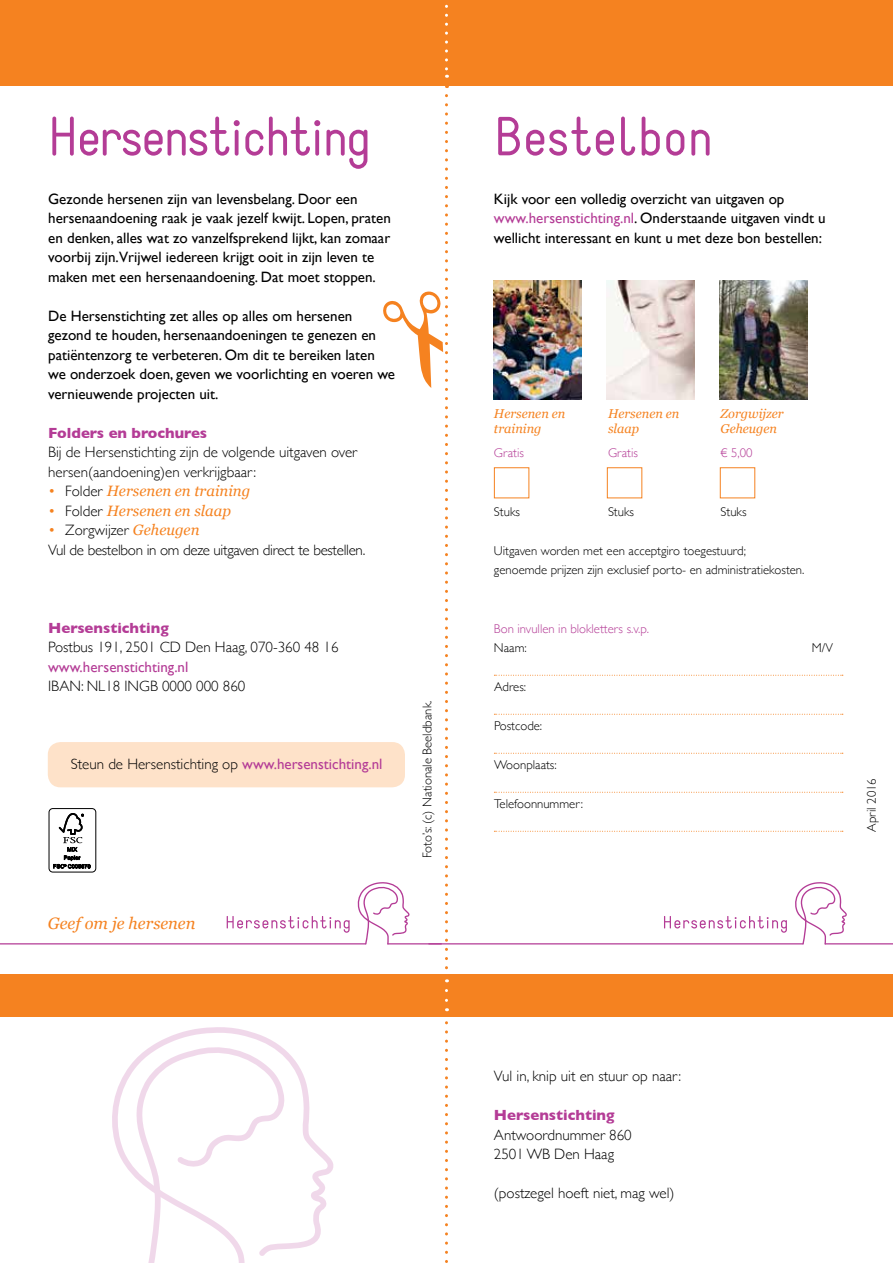
<style>
.page{position:relative;width:893px;height:1263px;background:#fff}
.page>*{position:absolute;margin:0;border:0;box-sizing:border-box;transform-origin:0 0}
.t1{font:54px "Static";letter-spacing:-.03em;color:#b43c96}
.t2{font:54px "Static";color:#b43c96}
.t3{font:italic 16.5px "Georgia";color:#f58220}
.t4{font:15px/19.5px "Gill Sans";color:#000}
.t5{font:300 15px/19.5px "Gill Sans";color:#000}
.t6{font:300 15px/19.5px "Gill Sans";letter-spacing:-.02em;color:#000}
.t7{font:700 15px "Gill Sans";color:#b43c96}
.t8{font:italic 15px "Georgia";color:#f58220}
.t9{font:15px "Gill Sans";color:#b43c96}
.t10{font:300 12.75px/19.5px "Gill Sans";color:#000}
.t11{font:italic 12.75px "Georgia";color:#f58220}
.t12{font:300 12.75px "Gill Sans";color:#b43c96}
.s1{font-family:"Gill Sans";font-weight:300;font-style:normal}
.s2{font-family:"Gill Sans";font-weight:300;font-style:normal;color:#000}
.s3{color:#f58220}
.s4{font-family:"Georgia";font-weight:400;font-style:italic;color:#f58220}
.s5{font-weight:400;color:#b43c96}
.s6{color:#b43c96}
</style>
<div class="page">
<svg style="left:664px;top:916px;width:123px;height:17px"></svg>
<svg style="left:795px;top:882px;width:52px;height:62px"></svg>
<hr style="left:429px;top:943px;width:374px;height:1px;background:#b43c96">
<hr style="left:825px;top:943px;width:68px;height:1px;background:#b43c96">
<div style="left:494px;top:467px;width:35px;height:31px;background:#fff;border:1px solid #f58220"></div>
<div style="left:607px;top:467px;width:35px;height:31px;background:#fff;border:1px solid #f58220"></div>
<div style="left:720px;top:467px;width:35px;height:31px;background:#fff;border:1px solid #f58220"></div>
<img style="left:494px;top:280px;width:87px;height:119px">
<img style="left:607px;top:280px;width:87px;height:119px">
<img style="left:720px;top:280px;width:87px;height:119px">
<svg style="left:494px;top:675px;width:349px;height:1px"></svg>
<svg style="left:494px;top:714px;width:349px;height:1px"></svg>
<svg style="left:494px;top:753px;width:349px;height:1px"></svg>
<svg style="left:494px;top:792px;width:349px;height:1px"></svg>
<svg style="left:494px;top:831px;width:349px;height:1px"></svg>
<div style="left:0;top:0;width:893px;height:85px;background:#f58220"></div>
<div style="left:0;top:974px;width:893px;height:42px;background:#f58220"></div>
<div style="left:48px;top:742px;width:357px;height:45px;background:#fee2c9;border-radius:13px"></div>
<svg style="left:227px;top:916px;width:123px;height:17px"></svg>
<hr style="left:0;top:943px;width:366px;height:1px;background:#b43c96">
<div style="left:49px;top:808px;width:47px;height:64px;border:1px solid #000;border-radius:4px"></div>
<svg style="left:53px;top:813px;width:37px;height:55px"></svg>
<svg style="left:445px;top:4px;width:3px;height:74px"></svg>
<svg style="left:357px;top:96px;width:91px;height:1167px"></svg>
<svg style="left:112px;top:1027px;width:222px;height:222px"></svg>
<svg style="left:136px;top:1042px;width:149px;height:221px"></svg>
<h1 class="t1" style="left:48px;top:104px;width:325px">Hersenstichting</h1>
<p class="t4" style="left:48px;top:189px;width:344px">Gezonde hersenen zijn van levensbelang. Door een hersenaandoening raak je vaak jezelf kwijt. Lopen, praten en denken, alles wat zo vanzelfsprekend lijkt, kan zomaar voorbij zijn.Vrijwel iedereen krijgt ooit in zijn leven te maken met een hersenaandoening. Dat moet stoppen.</p>
<p class="t4" style="left:48px;top:306px;width:348px">De Hersenstichting zet alles op alles om hersenen gezond te houden, hersenaandoeningen te genezen en patiëntenzorg te verbeteren. Om dit te bereiken laten we onderzoek doen, geven we voorlichting en voeren we vernieuwende projecten uit.</p>
<p class="t7" style="left:48px;top:421px;width:161px">Folders en brochures</p>
<p class="t5" style="left:48px;top:442px;width:311px">Bij de Hersenstichting zijn de volgende uitgaven over hersen(aandoening)en verkrijgbaar:</p>
<p class="t8" style="left:48px;top:480px;width:204px"><span class="s1">•</span> <span class="s2">Folder</span> Hersenen en training</p>
<p class="t8" style="left:48px;top:500px;width:184px"><span class="s1">•</span> <span class="s2">Folder</span> Hersenen en slaap</p>
<p class="t6" style="left:48px;top:520px;width:319px"><span class="s3">•</span> Zorgwijzer <span class="s4">Geheugen<br></span>Vul de bestelbon in om deze uitgaven direct te bestellen.</p>
<p class="t7" style="left:48px;top:616px;width:122px">Hersenstichting</p>
<p class="t5" style="left:48px;top:637px;width:292px">Postbus 191, 2501 CD Den Haag, 070-360 48 16</p>
<p class="t9" style="left:48px;top:658px;width:142px">www.hersenstichting.nl</p>
<p class="t5" style="left:48px;top:676px;width:199px">IBAN: NL18 INGB 0000 000 860</p>
<p class="t5" style="left:71px;top:754px;width:313px">Steun de Hersenstichting op <span class="s5">www.hersenstichting.nl</span></p>
<p class="t3" style="left:48px;top:911px;width:149px">Geef om je hersenen</p>
<p class="t10" style="left:417px;top:858px;width:159px;rotate:-90deg">Foto’s: (c) Nationale Beeldbank.</p>
<h1 class="t2" style="left:494px;top:104px;width:221px">Bestelbon</h1>
<p class="t4" style="left:494px;top:189px;width:333px">Kijk voor een volledig overzicht van uitgaven op <span class="s6">www.hersenstichting.nl</span>. Onderstaande uitgaven vindt u wellicht interessant en kunt u met deze bon bestellen:</p>
<p class="t11" style="left:494px;top:405px;width:73px">Hersenen en</p>
<p class="t11" style="left:608px;top:405px;width:73px">Hersenen en</p>
<p class="t11" style="left:720px;top:405px;width:65px">Zorgwijzer</p>
<p class="t11" style="left:494px;top:420px;width:49px">training</p>
<p class="t11" style="left:608px;top:420px;width:33px">slaap</p>
<p class="t11" style="left:720px;top:420px;width:58px">Geheugen</p>
<p class="t12" style="left:494px;top:443px;width:31px">Gratis</p>
<p class="t12" style="left:608px;top:443px;width:31px">Gratis</p>
<p class="t12" style="left:720px;top:443px;width:34px">€ 5,00</p>
<p class="t10" style="left:494px;top:501px;width:28px">Stuks</p>
<p class="t10" style="left:608px;top:501px;width:28px">Stuks</p>
<p class="t10" style="left:720px;top:501px;width:28px">Stuks</p>
<p class="t10" style="left:494px;top:540px;width:312px">Uitgaven worden met een acceptgiro toegestuurd;<br>genoemde prijzen zijn exclusief porto- en administratiekosten.</p>
<p class="t12" style="left:494px;top:618px;width:157px">Bon invullen in blokletters s.v.p.</p>
<p class="t10" style="left:494px;top:638px;width:34px">Naam:</p>
<p class="t10" style="left:812px;top:638px;width:23px">M/V</p>
<p class="t10" style="left:494px;top:677px;width:34px">Adres:</p>
<p class="t10" style="left:494px;top:716px;width:50px">Postcode:</p>
<p class="t10" style="left:494px;top:755px;width:64px">Woonplaats:</p>
<p class="t10" style="left:494px;top:794px;width:91px">Telefoonnummer:</p>
<p class="t10" style="left:861px;top:832px;width:55px;rotate:-90deg">April 2016</p>
<p class="t5" style="left:494px;top:1066px;width:189px">Vul in, knip uit en stuur op naar:</p>
<p class="t7" style="left:494px;top:1103px;width:122px">Hersenstichting</p>
<p class="t5" style="left:494px;top:1124px;width:139px">Antwoordnummer 860<br>2501 WB Den Haag</p>
<p class="t5" style="left:494px;top:1183px;width:182px">(postzegel hoeft niet, mag wel)</p>
</div>
